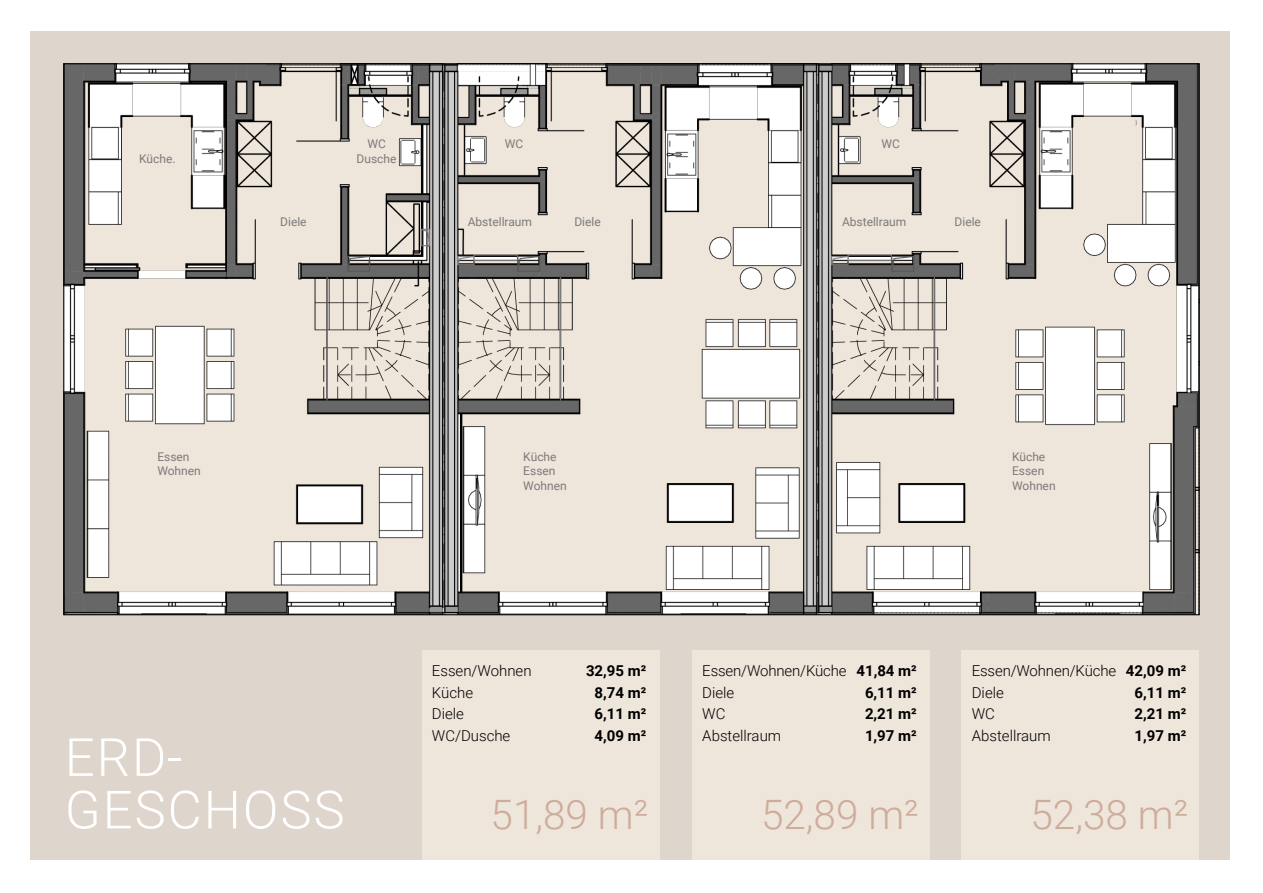
<style>
.page{position:relative;width:1263px;height:893px;background:#fff}
.page>*{position:absolute;margin:0;border:0;box-sizing:border-box;transform-origin:0 0}
.t1{font:300 52.8px/52.5px "Roboto";letter-spacing:.035em;color:#fff}
.t2{font:300 40.5px "Roboto";color:#ceac9b}
.t3{font:300 15px/21.9px "Roboto";color:#000}
.t4{font:700 15px "Roboto";color:#000}
.t5{font:12px/14.4px "Roboto";color:#7c7b7b}
.s1{font-weight:700}
</style>
<div class="page">
<div style="left:31px;top:31px;width:1199px;height:828px;background:#ded5cc"></div>
<div style="left:961px;top:649px;width:238px;height:210px;background:#eee5db"></div>
<div style="left:422px;top:649px;width:237px;height:210px;background:#eee5db"></div>
<div style="left:692px;top:649px;width:237px;height:210px;background:#eee5db"></div>
<img style="left:65px;top:65px;width:1133px;height:548px">
<p class="t5" style="left:139px;top:151px;width:38px">Küche.</p>
<p class="t5" style="left:357px;top:136px;width:41px;text-align:center">WC<br>Dusche</p>
<p class="t5" style="left:505px;top:136px;width:20px">WC</p>
<p class="t5" style="left:881px;top:136px;width:20px">WC</p>
<p class="t5" style="left:280px;top:214px;width:28px">Diele</p>
<p class="t5" style="left:574px;top:214px;width:28px">Diele</p>
<p class="t5" style="left:954px;top:214px;width:28px">Diele</p>
<p class="t5" style="left:468px;top:214px;width:66px">Abstellraum</p>
<p class="t5" style="left:842px;top:214px;width:66px">Abstellraum</p>
<p class="t5" style="left:157px;top:449px;width:45px">Essen<br>Wohnen</p>
<p class="t5" style="left:523px;top:449px;width:45px">Küche<br>Essen<br>Wohnen</p>
<p class="t5" style="left:1012px;top:449px;width:45px">Küche<br>Essen<br>Wohnen</p>
<h1 class="t1" style="left:65px;top:729px;width:281px">ERD-<br>GESCHOSS</h1>
<p class="t3" style="left:432px;top:659px;width:101px">Essen/Wohnen</p>
<p class="t4" style="left:586px;top:660px;width:62px">32,95 m²</p>
<p class="t3" style="left:432px;top:681px;width:43px">Küche</p>
<p class="t4" style="left:595px;top:682px;width:53px">8,74 m²</p>
<p class="t3" style="left:432px;top:703px;width:34px">Diele</p>
<p class="t4" style="left:595px;top:704px;width:53px">6,11 m²</p>
<p class="t3" style="left:432px;top:724px;width:80px">WC/Dusche</p>
<p class="t4" style="left:595px;top:725px;width:53px">4,09 m²</p>
<p class="t3" style="left:702px;top:659px;width:216px">Essen/Wohnen/Küche <span class="s1">41,84 m²<br></span>Diele</p>
<p class="t4" style="left:865px;top:682px;width:53px">6,11 m²</p>
<p class="t3" style="left:972px;top:659px;width:216px">Essen/Wohnen/Küche <span class="s1">42,09 m²<br></span>Diele</p>
<p class="t4" style="left:1134px;top:682px;width:53px">6,11 m²</p>
<p class="t3" style="left:702px;top:703px;width:25px">WC</p>
<p class="t4" style="left:865px;top:704px;width:53px">2,21 m²</p>
<p class="t3" style="left:702px;top:724px;width:80px">Abstellraum</p>
<p class="t4" style="left:865px;top:725px;width:53px">1,97 m²</p>
<p class="t3" style="left:972px;top:703px;width:25px">WC</p>
<p class="t4" style="left:1134px;top:704px;width:53px">2,21 m²</p>
<p class="t3" style="left:972px;top:724px;width:80px">Abstellraum</p>
<p class="t4" style="left:1134px;top:725px;width:53px">1,97 m²</p>
<h2 class="t2" style="left:491px;top:786px;width:159px">51,89 m²</h2>
<h2 class="t2" style="left:761px;top:786px;width:159px">52,89 m²</h2>
<h2 class="t2" style="left:1030px;top:786px;width:159px">52,38 m²</h2>
</div>
